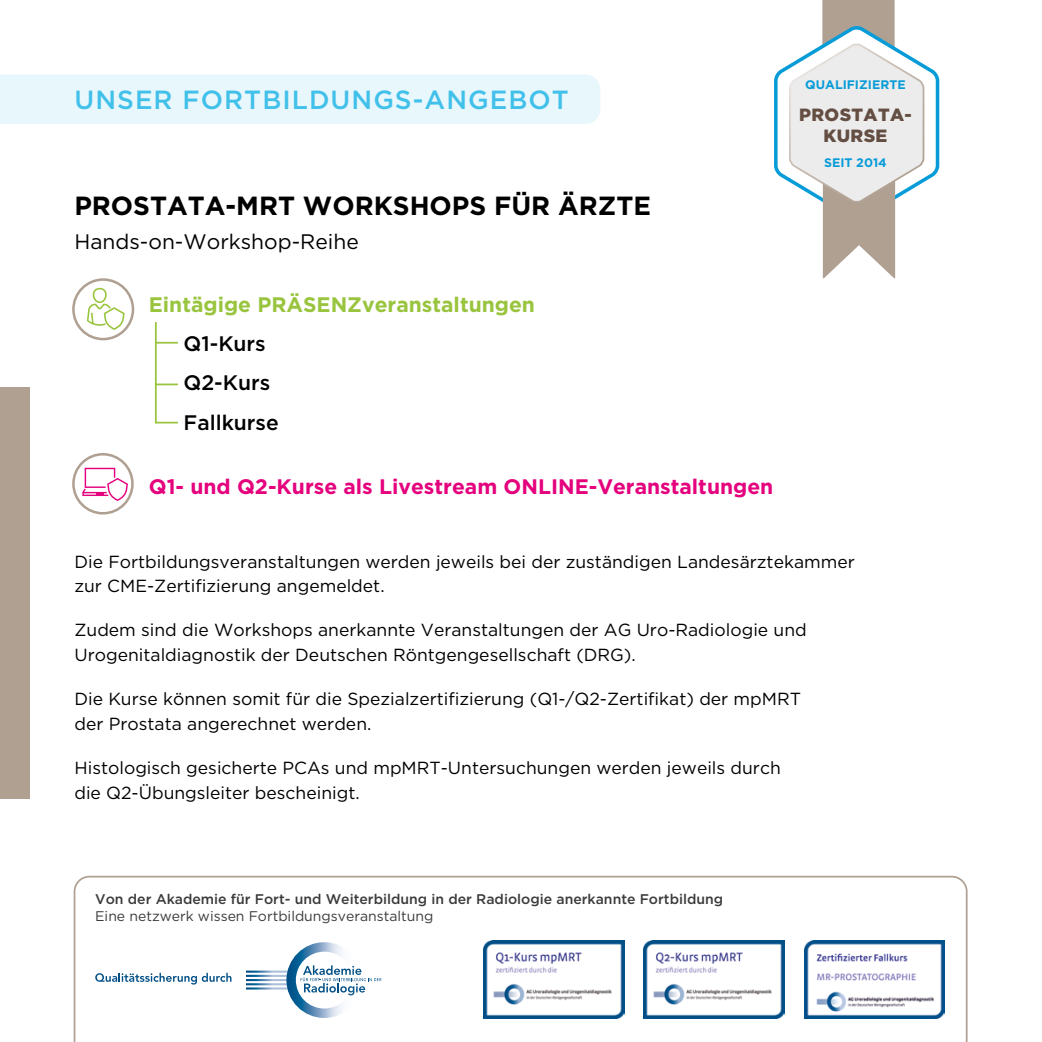
<style>
.page{position:relative;width:1042px;height:1042px;background:#fff}
.page>*{position:absolute;margin:0;border:0;box-sizing:border-box;transform-origin:0 0}
.t1{font:700 26.25px "Gotham";color:#000}
.t2{font:500 26.25px "Gotham";letter-spacing:.04em;color:#41c0ea}
.t3{font:700 21px "Gotham";color:#e5007d}
.t4{font:700 21px "Gotham";color:#99c43e}
.t5{font:21px "Gotham";color:#000}
.t6{font:500 21px/39.4px "Gotham";color:#000}
.t7{font:900 17.68px/21.2px "Gotham";letter-spacing:.02em;color:#644e42;text-align:center}
.t8{font:17.5px/24.5px "Gotham";color:#000}
.t9{font:500 14px "Gotham";color:#3c3a3a}
.t10{font:14px "Gotham";color:#3c3a3a}
.t11{font:700 12.42px "Gotham";color:#079cd8}
</style>
<div class="page">
<div style="left:0;top:387px;width:30px;height:412px;background:#afa091"></div>
<div style="left:0;top:74px;width:600px;height:50px;background:#e8f7fc"></div>
<svg style="left:774px;top:0;width:166px;height:278px"></svg>
<svg style="left:74px;top:876px;width:893px;height:166px"></svg>
<svg style="left:246px;top:942px;width:135px;height:76px"></svg>
<svg style="left:95px;top:973px;width:136px;height:11px"></svg>
<img style="left:483px;top:941px;width:141px;height:77px">
<img style="left:644px;top:941px;width:140px;height:77px">
<hr style="left:155px;top:322px;width:2px;height:100px;background:#99c43e">
<hr style="left:155px;top:342px;width:23px;height:2px;background:#99c43e">
<hr style="left:155px;top:383px;width:23px;height:2px;background:#99c43e">
<svg style="left:155px;top:422px;width:23px;height:1px"></svg>
<svg style="left:73px;top:279px;width:60px;height:60px"></svg>
<div style="left:72px;top:278px;width:62px;height:62px;border:3px solid #afa091;border-radius:50%"></div>
<svg style="left:87px;top:288px;width:38px;height:42px"></svg>
<svg style="left:73px;top:454px;width:59px;height:59px"></svg>
<div style="left:72px;top:453px;width:62px;height:61px;border:3px solid #afa091;border-radius:50%"></div>
<svg style="left:82px;top:468px;width:46px;height:33px"></svg>
<img style="left:804px;top:941px;width:141px;height:77px">
<h1 class="t2" style="left:74px;top:83px;width:496px">UNSER FORTBILDUNGS-ANGEBOT</h1>
<h1 class="t1" style="left:74px;top:188px;width:578px">PROSTATA-MRT WORKSHOPS FÜR ÄRZTE</h1>
<p class="t5" style="left:74px;top:228px;width:286px">Hands-on-Workshop-Reihe</p>
<p class="t4" style="left:149px;top:290px;width:388px">Eintägige PRÄSENZveranstaltungen</p>
<p class="t6" style="left:184px;top:324px;width:97px">Q1-Kurs<br>Q2-Kurs<br>Fallkurse</p>
<p class="t3" style="left:149px;top:472px;width:626px">Q1- und Q2-Kurse als Livestream ONLINE-Veranstaltungen</p>
<p class="t11" style="left:805px;top:77px;width:102px">QUALIFIZIERTE</p>
<p class="t7" style="left:799px;top:103px;width:114px">PROSTATA-<br>KURSE</p>
<p class="t11" style="left:824px;top:154px;width:64px">SEIT 2014</p>
<p class="t8" style="left:74px;top:549px;width:782px">Die Fortbildungsveranstaltungen werden jeweils bei der zuständigen Landesärztekammer zur CME-Zertifizierung angemeldet.</p>
<p class="t8" style="left:74px;top:617px;width:734px">Zudem sind die Workshops anerkannte Veranstaltungen der AG Uro-Radiologie und<br>Urogenitaldiagnostik der Deutschen Röntgengesellschaft (DRG).</p>
<p class="t8" style="left:74px;top:686px;width:728px">Die Kurse können somit für die Spezialzertifizierung (Q1-/Q2-Zertifikat) der mpMRT der Prostata angerechnet werden.</p>
<p class="t8" style="left:74px;top:755px;width:708px">Histologisch gesicherte PCAs und mpMRT-Untersuchungen werden jeweils durch die Q2-Übungsleiter bescheinigt.</p>
<p class="t9" style="left:95px;top:890px;width:629px">Von der Akademie für Fort- und Weiterbildung in der Radiologie anerkannte Fortbildung</p>
<p class="t10" style="left:95px;top:907px;width:340px">Eine netzwerk wissen Fortbildungsveranstaltung</p>
</div>
